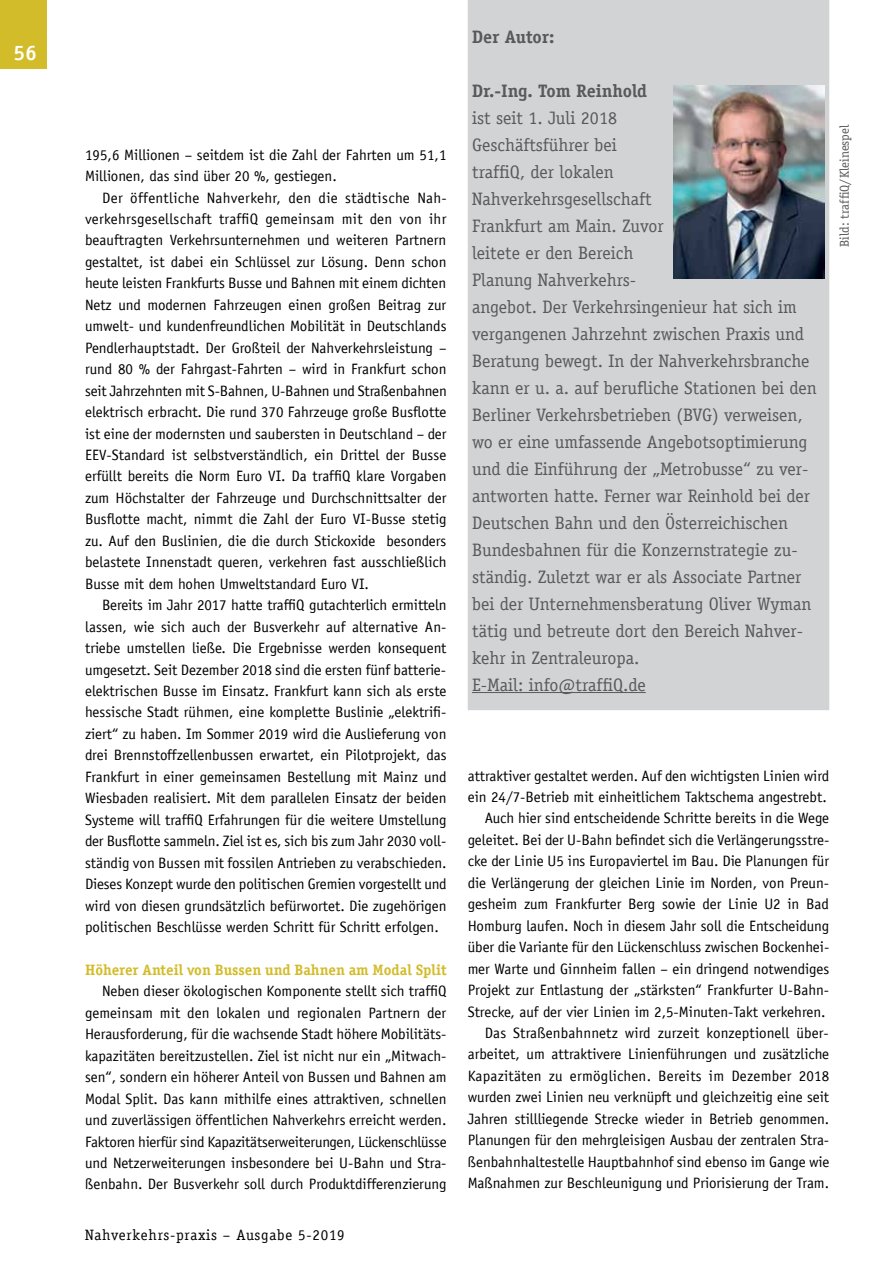
<style>
.page{position:relative;width:893px;height:1263px;background:#fff}
.page>*{position:absolute;margin:0;border:0;box-sizing:border-box;transform-origin:0 0}
.t1{font:700 21px "Officina Serif LT";color:#fff}
.t2{font:18px/27px "Officina Serif LT";color:#58595b}
.t3{font:700 18px "Officina Serif LT";color:#58595b}
.t4{font:15px/21.5px "Officina Sans LT";color:#000;text-align:justify}
.t5{font:700 15px "Officina Serif LT";color:#d3bc2a}
.t6{font:15px "Officina Serif LT";letter-spacing:.05em;color:#000}
.t7{font:12.75px "Officina Serif LT";color:#58595b}
</style>
<div class="page">
<div style="left:468px;top:0;width:361px;height:710px;background:#d1d3d4"></div>
<div style="left:0;top:0;width:47px;height:69px;background:#d3bc2a"></div>
<hr style="left:472px;top:692px;width:174px;height:1px;background:#58595b">
<img style="left:673px;top:85px;width:152px;height:194px">
<h1 class="t1" style="left:13px;top:40px;width:25px">56</h1>
<p class="t4" style="left:85px;top:144px;width:363px">195,6 Millionen – seitdem ist die Zahl der Fahrten um 51,1<br>Millionen, das sind über 20 %, gestiegen.</p>
<p class="t4" style="left:85px;top:187px;width:363px;text-indent:17px">Der öffentliche Nahverkehr, den die städtische Nah&shy;verkehrsgesellschaft traffiQ gemeinsam mit den von ihr beauftragten Verkehrsunternehmen und weiteren Partnern gestaltet, ist dabei ein Schlüssel zur Lösung. Denn schon heute leisten Frankfurts Busse und Bahnen mit einem dichten Netz und modernen Fahrzeugen einen großen Beitrag zur umwelt- und kundenfreundlichen Mobilität in Deutschlands Pendlerhauptstadt. Der Großteil der Nahverkehrsleistung – rund 80 % der Fahrgast-Fahrten – wird in Frankfurt schon seit Jahrzehnten mit S-Bahnen, U-Bahnen und Straßenbahnen elektrisch erbracht. Die rund 370 Fahrzeuge große Busflotte ist eine der modernsten und saubersten in Deutschland – der EEV-Standard ist selbstverständlich, ein Drittel der Busse erfüllt bereits die Norm Euro VI. Da traffiQ klare Vorgaben zum Höchstalter der Fahrzeuge und Durchschnittsalter der Busflotte macht, nimmt die Zahl der Euro VI-Busse stetig zu. Auf den Buslinien, die die durch Stickoxide besonders belastete Innenstadt queren, verkehren fast ausschließlich Busse mit dem hohen Umweltstandard Euro VI.</p>
<p class="t4" style="left:85px;top:594px;width:363px;text-indent:17px">Bereits im Jahr 2017 hatte traffiQ gutachterlich ermitteln lassen, wie sich auch der Busverkehr auf alternative An&shy;triebe umstellen ließe. Die Ergebnisse werden konsequent umgesetzt. Seit Dezember 2018 sind die ersten fünf batterie&shy;elektrischen Busse im Einsatz. Frankfurt kann sich als erste hessische Stadt rühmen, eine komplette Buslinie „elektrifi&shy;ziert“ zu haben. Im Sommer 2019 wird die Auslieferung von drei Brennstoffzellenbussen erwartet, ein Pilotprojekt, das Frankfurt in einer gemeinsamen Bestellung mit Mainz und Wiesbaden realisiert. Mit dem parallelen Einsatz der beiden Systeme will traffiQ Erfahrungen für die weitere Umstellung der Busflotte sammeln. Ziel ist es, sich bis zum Jahr 2030 voll&shy;ständig von Bussen mit fossilen Antrieben zu verabschieden.<br>Dieses Konzept wurde den politischen Gremien vorgestellt und wird von diesen grundsätzlich befürwortet. Die zugehörigen politischen Beschlüsse werden Schritt für Schritt erfolgen.</p>
<p class="t5" style="left:85px;top:960px;width:363px">Höherer Anteil von Bussen und Bahnen am Modal Split</p>
<p class="t4" style="left:85px;top:980px;width:363px;text-indent:17px">Neben dieser ökologischen Komponente stellt sich traffiQ gemeinsam mit den lokalen und regionalen Partnern der Herausforderung, für die wachsende Stadt höhere Mobilitäts&shy;kapazitäten bereitzustellen. Ziel ist nicht nur ein „Mitwach&shy;sen“, sondern ein höherer Anteil von Bussen und Bahnen am Modal Split. Das kann mithilfe eines attraktiven, schnellen und zuverlässigen öffentlichen Nahverkehrs erreicht werden.<br>Faktoren hierfür sind Kapazitätserweiterungen, Lückenschlüsse und Netzerweiterungen insbesondere bei U-Bahn und Stra&shy;ßenbahn. Der Busverkehr soll durch Produktdifferenzierung</p>
<p class="t6" style="left:85px;top:1226px;width:261px">Nahverkehrs-praxis – Ausgabe 5-2019</p>
<p class="t3" style="left:472px;top:25px;width:84px">Der Autor:</p>
<p class="t3" style="left:472px;top:79px;width:177px">Dr.-Ing. Tom Reinhold</p>
<p class="t2" style="left:472px;top:104px;width:346px">ist seit 1. Juli 2018<br>Geschäftsführer bei<br>traffiQ, der lokalen<br>Nahverkehrsgesellschaft<br>Frankfurt am Main. Zuvor<br>leitete er den Bereich<br>Planung Nahverkehrs-<br>angebot. Der Verkehrsingenieur hat sich im vergangenen Jahrzehnt zwischen Praxis und Beratung bewegt. In der Nahverkehrsbranche kann er u. a. auf berufliche Stationen bei den Berliner Verkehrsbetrieben (BVG) verweisen, wo er eine umfassende Angebotsoptimierung und die Einführung der „Metrobusse“ zu ver&shy;antworten hatte. Ferner war Reinhold bei der Deutschen Bahn und den Österreichischen Bundesbahnen für die Konzernstrategie zu&shy;ständig. Zuletzt war er als Associate Partner bei der Unternehmensberatung Oliver Wyman tätig und betreute dort den Bereich Nahver&shy;kehr in Zentraleuropa.<br>E-Mail: info@traffiQ.de</p>
<p class="t7" style="left:837px;top:247px;width:124px;rotate:-90deg">Bild: traffiQ/Kleinespel</p>
<p class="t4" style="left:468px;top:765px;width:363px;text-align:right">attraktiver gestaltet werden. Auf den wichtigsten Linien wird ein 24/7-Betrieb mit einheitlichem Taktschema angestrebt.<br>Auch hier sind entscheidende Schritte bereits in die Wege geleitet. Bei der U-Bahn befindet sich die Verlängerungsstre&shy;cke der Linie U5 ins Europaviertel im Bau. Die Planungen für die Verlängerung der gleichen Linie im Norden, von Preun&shy;gesheim zum Frankfurter Berg sowie der Linie U2 in Bad Homburg laufen. Noch in diesem Jahr soll die Entscheidung über die Variante für den Lückenschluss zwischen Bockenhei&shy;mer Warte und Ginnheim fallen – ein dringend notwendiges Projekt zur Entlastung der „stärksten“ Frankfurter U-Bahn-Strecke, auf der vier Linien im 2,5-Minuten-Takt verkehren.<br>Das Straßenbahnnetz wird zurzeit konzeptionell über&shy;arbeitet, um attraktivere Linienführungen und zusätzliche Kapazitäten zu ermöglichen. Bereits im Dezember 2018 wurden zwei Linien neu verknüpft und gleichzeitig eine seit Jahren stillliegende Strecke wieder in Betrieb genommen.<br>Planungen für den mehrgleisigen Ausbau der zentralen Stra&shy;ßenbahnhaltestelle Hauptbahnhof sind ebenso im Gange wie Maßnahmen zur Beschleunigung und Priorisierung der Tram.</p>
</div>
